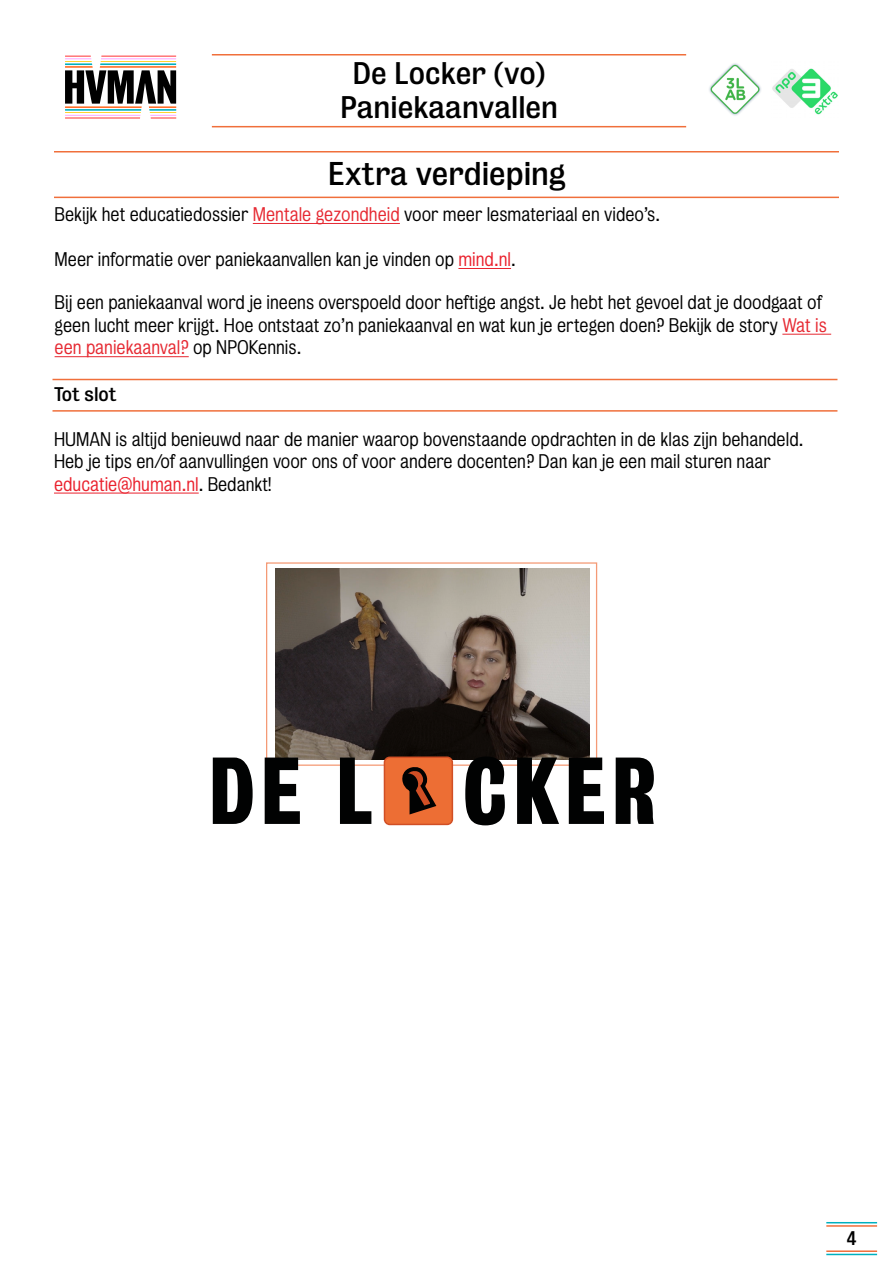
<style>
.page{position:relative;width:893px;height:1263px;background:#fff}
.page>*{position:absolute;margin:0;border:0;box-sizing:border-box;transform-origin:0 0}
.t1{font:86.4px "Bureau Grotesque Three Seven";letter-spacing:.07em;color:#010202}
.t2{font:30px "Bureau Grot";color:#000}
.t3{font:28.5px/34.2px "Bureau Grot";color:#000;text-align:center}
.t4{font:300 18px/22.5px "Bureau Grot";color:#000}
.t5{font:18px "Bureau Grot";letter-spacing:-.005em;color:#000}
.s1{color:#e62932}
.s2{color:#ea212d}
</style>
<div class="page">
<hr style="left:826px;top:1225px;width:51px;height:2px;background:#f06f3b">
<hr style="left:826px;top:1254px;width:51px;height:1px;background:#00b0bf">
<hr style="left:826px;top:1222px;width:51px;height:1px;background:#00b0bf">
<hr style="left:826px;top:1250px;width:51px;height:2px;background:#f06f3b">
<svg style="left:65px;top:70px;width:111px;height:34px"></svg>
<hr style="left:101px;top:61px;width:75px;height:1px;background:#ffc800">
<hr style="left:100px;top:63px;width:76px;height:2px;background:#00b0bf">
<hr style="left:65px;top:63px;width:27px;height:2px;background:#00b0bf">
<hr style="left:65px;top:66px;width:28px;height:2px;background:#ff6e28">
<hr style="left:100px;top:66px;width:76px;height:2px;background:#ff6e28">
<svg style="left:101px;top:58px;width:75px;height:1px"></svg>
<hr style="left:101px;top:56px;width:75px;height:1px;background:#f00">
<svg style="left:65px;top:56px;width:27px;height:6px"></svg>
<hr style="left:65px;top:115px;width:75px;height:1px;background:#ff91ff">
<hr style="left:65px;top:112px;width:76px;height:1px;background:#ffc800">
<hr style="left:65px;top:109px;width:76px;height:2px;background:#00b0bf">
<hr style="left:149px;top:109px;width:27px;height:2px;background:#00b0bf">
<hr style="left:65px;top:106px;width:77px;height:2px;background:#ff6e28">
<hr style="left:149px;top:106px;width:27px;height:2px;background:#ff6e28">
<hr style="left:65px;top:118px;width:75px;height:1px;background:#f00">
<svg style="left:150px;top:112px;width:26px;height:7px"></svg>
<hr style="left:212px;top:54px;width:474px;height:2px;background:#f06f3b">
<hr style="left:212px;top:126px;width:474px;height:1px;background:#f06f3b">
<img style="left:709px;top:63px;width:129px;height:53px">
<hr style="left:253px;top:223px;width:147px;height:1px;background:#e62932">
<hr style="left:458px;top:268px;width:53px;height:1px;background:#ea212d">
<hr style="left:782px;top:334px;width:49px;height:1px;background:#e62932">
<hr style="left:55px;top:356px;width:134px;height:1px;background:#e62932">
<hr style="left:54px;top:151px;width:785px;height:1px;background:#f06f3b">
<hr style="left:54px;top:197px;width:785px;height:1px;background:#f06f3b">
<hr style="left:54px;top:493px;width:145px;height:1px;background:#ea212d">
<hr style="left:52px;top:379px;width:785px;height:1px;background:#f06f3b">
<hr style="left:52px;top:410px;width:785px;height:2px;background:#f06f3b">
<div style="left:266px;top:562px;width:331px;height:204px;border:1px solid #f06f3b"></div>
<img style="left:275px;top:569px;width:314px;height:190px">
<svg style="left:384px;top:756px;width:69px;height:69px;background:#c2582a"></svg>
<h3 class="t3" style="left:340px;top:56px;width:220px">De Locker (vo)<br>Paniekaanvallen</h3>
<h2 class="t2" style="left:327px;top:156px;width:240px">Extra verdieping</h2>
<p class="t4" style="left:55px;top:203px;width:607px">Bekijk het educatiedossier <span class="s1">Mentale gezondheid</span> voor meer lesmateriaal en video’s.</p>
<p class="t4" style="left:55px;top:248px;width:463px">Meer informatie over paniekaanvallen kan je vinden op <span class="s2">mind.nl</span>.</p>
<p class="t4" style="left:55px;top:291px;width:774px">Bij een paniekaanval word je ineens overspoeld door heftige angst. Je hebt het gevoel dat je doodgaat of geen lucht meer krijgt. Hoe ontstaat zo’n paniekaanval en wat kun je ertegen doen? Bekijk de story <span class="s1">Wat is een paniekaanval?</span> op NPOKennis.</p>
<p class="t5" style="left:54px;top:383px;width:64px">Tot slot</p>
<p class="t4" style="left:54px;top:428px;width:751px">HUMAN is altijd benieuwd naar de manier waarop bovenstaande opdrachten in de klas zijn behandeld.<br>Heb je tips en/of aanvullingen voor ons of voor andere docenten? Dan kan je een mail sturen naar <span class="s2">educatie@human.nl</span>. Bedankt!</p>
<h1 class="t1" style="left:209px;top:741px;width:449px">DE L CKER</h1>
<p class="t5" style="left:847px;top:1228px;width:11px">4</p>
</div>
